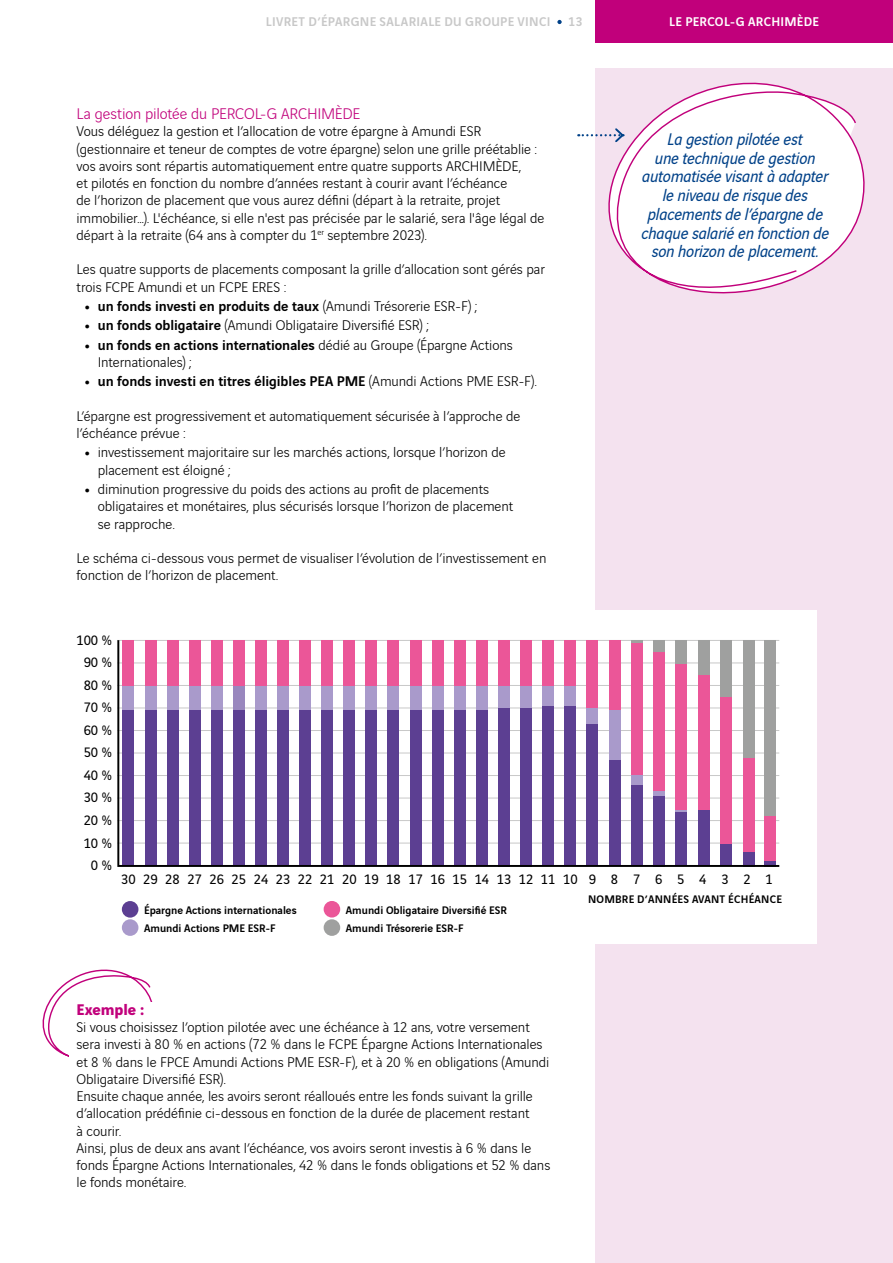
<style>
.page{position:relative;width:893px;height:1263px;background:#fff}
.page>*{position:absolute;margin:0;border:0;box-sizing:border-box;transform-origin:0 0}
._05-Exergue_colonne_VINCI{font:italic 18px/18.8px "Vinci Sans";letter-spacing:-.005em;color:#004188;text-align:center}
._04-Texte_courant{font:300 16.5px "Vinci Sans";letter-spacing:-.01em;color:#c1007b}
._03-Sous-titre{font:700 16.5px "Vinci Sans";letter-spacing:-.005em;color:#c1007b}
._04-Texte_courant-2{font:300 15px/17.2px "Vinci Sans";letter-spacing:-.005em;color:#000}
.t1{font:500 15px "Vinci Sans";color:#000}
.t2{font:14.55px "Vinci Sans";color:#000}
.t3{font:500 13.5px "Vinci Sans";letter-spacing:.025em;color:#c8c8c8}
.t4{font:500 13.5px "Vinci Sans";letter-spacing:.02em;color:#fff}
.t5{font:500 11.7px "Vinci Sans";color:#000}
.t6{font:500 11.7px "Vinci Sans";letter-spacing:.02em;color:#000}
.s1{font-weight:900}
.s2{font-weight:300}
.s3{font-weight:500}
</style>
<div class="page">
<div style="left:595px;top:68px;width:298px;height:1195px;background:#f4e2ef"></div>
<div style="left:595px;top:0;width:298px;height:43px;background:#c1007b"></div>
<svg style="left:557px;top:20px;width:5px;height:4px"></svg>
<svg style="left:608px;top:82px;width:257px;height:212px;fill:#fff"></svg>
<svg style="left:42px;top:969px;width:111px;height:88px"></svg>
<div style="left:77px;top:610px;width:739px;height:334px;background:#fff"></div>
<div style="left:122px;top:901px;width:16px;height:17px;background:#5c3f92;border-radius:50%"></div>
<div style="left:122px;top:919px;width:16px;height:17px;background:#a99acb;border-radius:50%"></div>
<div style="left:324px;top:901px;width:16px;height:16px;background:#eb5698;border-radius:50%"></div>
<div style="left:324px;top:919px;width:16px;height:17px;background:#9fa09f;border-radius:50%"></div>
<svg style="left:578px;top:127px;width:47px;height:17px"></svg>
<svg style="left:117px;top:640px;width:663px;height:227px"></svg>
<svg style="left:631px;top:640px;width:11px;height:2px"></svg>
<div style="left:653px;top:640px;width:11px;height:11px;background:#9fa09f"></div>
<div style="left:676px;top:640px;width:11px;height:23px;background:#9fa09f"></div>
<div style="left:698px;top:640px;width:11px;height:34px;background:#9fa09f"></div>
<div style="left:721px;top:640px;width:11px;height:57px;background:#9fa09f"></div>
<div style="left:743px;top:640px;width:11px;height:117px;background:#9fa09f"></div>
<div style="left:764px;top:640px;width:11px;height:176px;background:#9fa09f"></div>
<div style="left:69px;top:1002px;width:82px;height:198px;background:#fff"></div>
<div style="left:77px;top:1002px;width:480px;height:211px;background:#fff"></div>
<p class="t3" style="left:266px;top:12px;width:286px">LIVRET D’ÉPARGNE SALARIALE DU GROUPE VINCI</p>
<p class="t3" style="left:569px;top:12px;width:15px">13</p>
<p class="t4" style="left:669px;top:12px;width:151px">LE PERCOL-G ARCHIMÈDE</p>
<p class="_04-Texte_courant" style="left:77px;top:102px;width:285px">La gestion pilotée du PERCOL-G ARCHIMÈDE</p>
<p class="_04-Texte_courant-2" style="left:77px;top:121px;width:469px">Vous déléguez la gestion et l’allocation de votre épargne à Amundi ESR (gestionnaire et teneur de comptes de votre épargne) selon une grille préétablie : vos avoirs sont répartis automatiquement entre quatre supports ARCHIMÈDE,<br>et pilotés en fonction du nombre d’années restant à courir avant l’échéance<br>de l’horizon de placement que vous aurez défini (départ à la retraite, projet immobilier…). L'échéance, si elle n'est pas précisée par le salarié, sera l'âge légal de départ à la retraite (64 ans à compter du 1<sup>er</sup> septembre 2023).</p>
<p class="_04-Texte_courant-2" style="left:77px;top:259px;width:470px">Les quatre supports de placements composant la grille d’allocation sont gérés par trois FCPE Amundi et un FCPE ERES :</p>
<p class="t1" style="left:85px;top:294px;width:394px"><span class="s1">•</span> un fonds investi en produits de taux <span class="s2">(Amundi Trésorerie ESR-F) ;</span></p>
<p class="_04-Texte_courant-2" style="left:85px;top:315px;width:346px"><span class="s1">•</span> <span class="s3">un fonds obligataire</span> (Amundi Obligataire Diversifié ESR) ;</p>
<p class="_04-Texte_courant-2" style="left:98px;top:335px;width:417px;text-indent:-13px"><span class="s1">•</span> <span class="s3">un fonds en actions internationales</span> dédié au Groupe (Épargne Actions<br>Internationales) ;</p>
<p class="t1" style="left:85px;top:370px;width:453px"><span class="s1">•</span> un fonds investi en titres éligibles PEA PME <span class="s2">(Amundi Actions PME ESR-F).</span></p>
<p class="_04-Texte_courant-2" style="left:77px;top:406px;width:445px">L’épargne est progressivement et automatiquement sécurisée à l’approche de l’échéance prévue :</p>
<p class="_04-Texte_courant-2" style="left:98px;top:443px;width:409px;text-indent:-13px"><span class="s1">•</span> investissement majoritaire sur les marchés actions, lorsque l’horizon de placement est éloigné ;</p>
<p class="_04-Texte_courant-2" style="left:98px;top:479px;width:417px;text-indent:-13px"><span class="s1">•</span> diminution progressive du poids des actions au profit de placements obligataires et monétaires, plus sécurisés lorsque l’horizon de placement se rapproche.</p>
<p class="_04-Texte_courant-2" style="left:77px;top:548px;width:471px">Le schéma ci-dessous vous permet de visualiser l’évolution de l’investissement en fonction de l’horizon de placement.</p>
<p class="t2" style="left:76px;top:629px;width:37px">100 %</p>
<p class="t2" style="left:84px;top:652px;width:30px">90 %</p>
<p class="t2" style="left:84px;top:674px;width:30px">80 %</p>
<p class="t2" style="left:84px;top:697px;width:30px">70 %</p>
<p class="t2" style="left:84px;top:719px;width:30px">60 %</p>
<p class="t2" style="left:84px;top:742px;width:30px">50 %</p>
<p class="t2" style="left:84px;top:764px;width:30px">40 %</p>
<p class="t2" style="left:84px;top:787px;width:30px">30 %</p>
<p class="t2" style="left:84px;top:809px;width:30px">20 %</p>
<p class="t2" style="left:84px;top:832px;width:30px">10 %</p>
<p class="t2" style="left:91px;top:854px;width:22px">0 %</p>
<p class="_05-Exergue_colonne_VINCI" style="left:641px;top:128px;width:189px">La gestion pilotée est<br>une technique de gestion automatisée visant à adapter le niveau de risque des placements de l’épargne de chaque salarié en fonction de son horizon de placement.</p>
<p class="t2" style="left:121px;top:868px;width:16px">30</p>
<p class="t2" style="left:143px;top:868px;width:16px">29</p>
<p class="t2" style="left:165px;top:868px;width:16px">28</p>
<p class="t2" style="left:187px;top:868px;width:16px">27</p>
<p class="t2" style="left:209px;top:868px;width:16px">26</p>
<p class="t2" style="left:232px;top:868px;width:16px">25</p>
<p class="t2" style="left:254px;top:868px;width:16px">24</p>
<p class="t2" style="left:276px;top:868px;width:16px">23</p>
<p class="t2" style="left:298px;top:868px;width:16px">22</p>
<p class="t2" style="left:320px;top:868px;width:16px">21</p>
<p class="t2" style="left:342px;top:868px;width:16px">20</p>
<p class="t2" style="left:364px;top:868px;width:16px">19</p>
<p class="t2" style="left:386px;top:868px;width:16px">18</p>
<p class="t2" style="left:408px;top:868px;width:16px">17</p>
<p class="t2" style="left:430px;top:868px;width:16px">16</p>
<p class="t2" style="left:453px;top:868px;width:16px">15</p>
<p class="t2" style="left:475px;top:868px;width:16px">14</p>
<p class="t2" style="left:497px;top:868px;width:16px">13</p>
<p class="t2" style="left:519px;top:868px;width:16px">12</p>
<p class="t2" style="left:541px;top:868px;width:16px">11</p>
<p class="t2" style="left:563px;top:868px;width:16px">10</p>
<p class="t2" style="left:589px;top:868px;width:9px">9</p>
<p class="t2" style="left:611px;top:868px;width:9px">8</p>
<p class="t2" style="left:633px;top:868px;width:9px">7</p>
<p class="t2" style="left:655px;top:868px;width:9px">6</p>
<p class="t2" style="left:677px;top:868px;width:9px">5</p>
<p class="t2" style="left:699px;top:868px;width:9px">4</p>
<p class="t2" style="left:721px;top:868px;width:9px">3</p>
<p class="t2" style="left:743px;top:868px;width:9px">2</p>
<p class="t2" style="left:766px;top:868px;width:9px">1</p>
<p class="t5" style="left:144px;top:901px;width:154px">Épargne Actions internationales</p>
<p class="t5" style="left:144px;top:919px;width:133px">Amundi Actions PME ESR-F</p>
<p class="t5" style="left:346px;top:901px;width:163px">Amundi Obligataire Diversifié ESR</p>
<p class="t5" style="left:346px;top:919px;width:119px">Amundi Trésorerie ESR-F</p>
<p class="_03-Sous-titre" style="left:77px;top:996px;width:69px">Exemple :</p>
<p class="_04-Texte_courant-2" style="left:77px;top:1017px;width:474px">Si vous choisissez l’option pilotée avec une échéance à 12 ans, votre versement sera investi à 80 % en actions (72 % dans le FCPE Épargne Actions Internationales et 8 % dans le FPCE Amundi Actions PME ESR-F), et à 20 % en obligations (Amundi Obligataire Diversifié ESR).</p>
<p class="_04-Texte_courant-2" style="left:77px;top:1086px;width:458px">Ensuite chaque année, les avoirs seront réalloués entre les fonds suivant la grille d’allocation prédéfinie ci-dessous en fonction de la durée de placement restant à courir.</p>
<p class="_04-Texte_courant-2" style="left:77px;top:1138px;width:475px">Ainsi, plus de deux ans avant l’échéance, vos avoirs seront investis à 6 % dans le fonds Épargne Actions Internationales, 42 % dans le fonds obligations et 52 % dans le fonds monétaire.</p>
<p class="t6" style="left:588px;top:890px;width:196px">NOMBRE D’ANNÉES AVANT ÉCHÉANCE</p>
</div>
